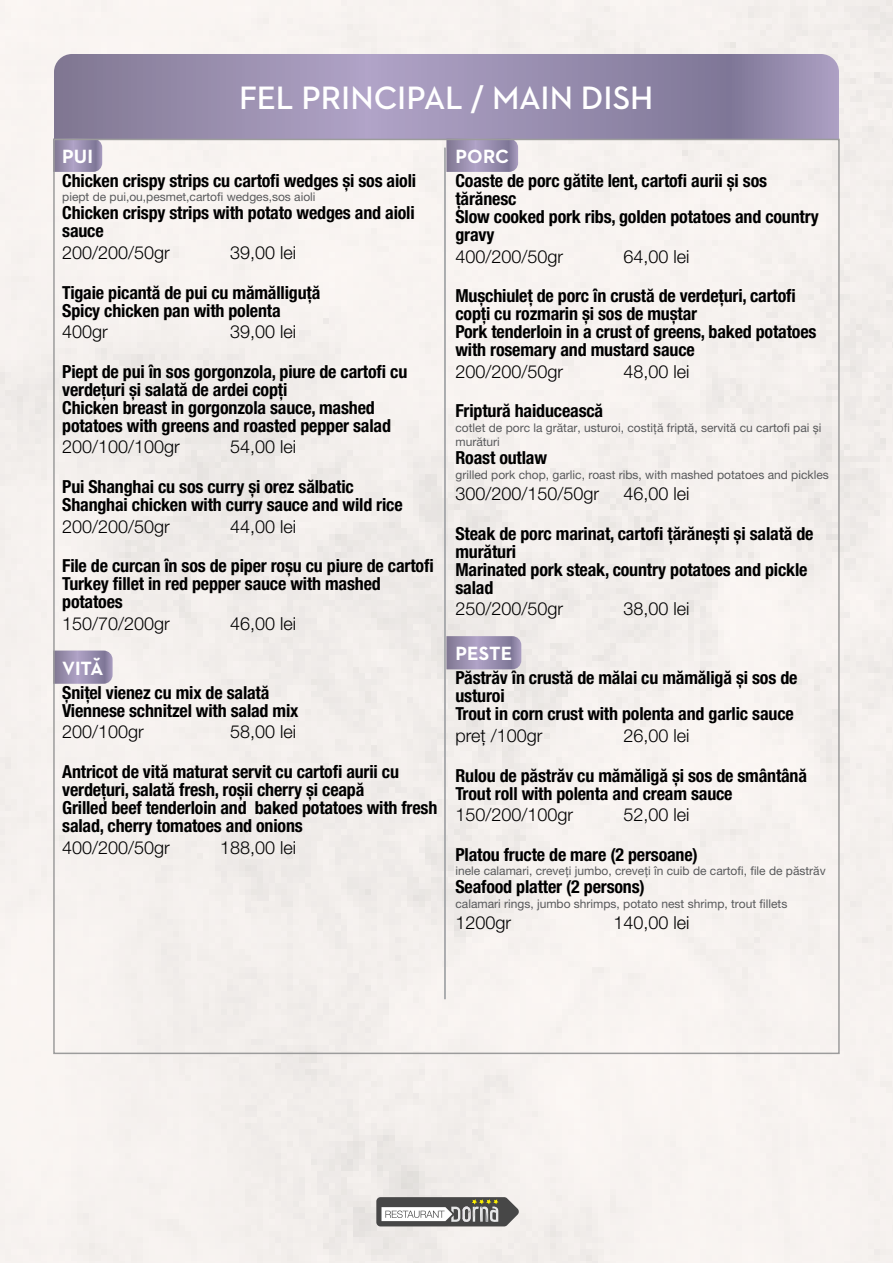
<style>
.page{position:relative;width:893px;height:1263px;background:#f5f1ef}
.page>*{position:absolute;margin:0;border:0;box-sizing:border-box;transform-origin:0 0}
.t1{font:600 33px "Neutraface 2 Text";letter-spacing:-.005em;color:#fff}
.t2{font:700 19.5px "Neutraface 2 Text";color:#fff}
.t3{font:700 condensed 18px/18px "Helvetica Neue LT Pro";letter-spacing:-.01em;color:#000}
.t4{font:300 18px "Helvetica Neue LT Pro";color:#000}
.t5{font:12px/14.4px "Helvetica Neue LT Pro";color:#58595b}
</style>
<div class="page">
<svg style="left:376px;top:1197px;width:143px;height:29px;background:#838380"></svg>
<svg style="left:54px;top:54px;width:785px;height:85px;background:#978dad"></svg>
<svg style="left:56px;top:142px;width:46px;height:30px"></svg>
<svg style="left:56px;top:650px;width:57px;height:34px;background:#9c92b1"></svg>
<svg style="left:446px;top:142px;width:72px;height:30px;background:#988eae"></svg>
<svg style="left:446px;top:636px;width:75px;height:33px;background:#988eae"></svg>
<hr style="left:444px;top:148px;width:2px;height:851px;background:#a7a9ac">
<h1 class="t1" style="left:239px;top:77px;width:416px">FEL PRINCIPAL / MAIN DISH</h1>
<p class="t2" style="left:62px;top:144px;width:33px">PUI</p>
<p class="t3" style="left:62px;top:171px;width:355px">Chicken crispy strips cu cartofi wedges și sos aioli</p>
<p class="t5" style="left:62px;top:190px;width:255px">piept de pui,ou,pesmet,cartofi wedges,sos aioli</p>
<p class="t3" style="left:62px;top:204px;width:354px">Chicken crispy strips with potato wedges and aioli sauce</p>
<p class="t4" style="left:62px;top:241px;width:109px">200/200/50gr</p>
<p class="t4" style="left:230px;top:241px;width:68px">39,00 lei</p>
<p class="t3" style="left:62px;top:283px;width:260px">Tigaie picantă de pui cu mămălliguță<br>Spicy chicken pan with polenta</p>
<p class="t4" style="left:62px;top:321px;width:47px">400gr</p>
<p class="t4" style="left:230px;top:321px;width:68px">39,00 lei</p>
<p class="t3" style="left:62px;top:362px;width:347px">Piept de pui în sos gorgonzola, piure de cartofi cu verdețuri și salată de ardei copți<br>Chicken breast in gorgonzola sauce, mashed potatoes with greens and roasted pepper salad</p>
<p class="t4" style="left:62px;top:436px;width:119px">200/100/100gr</p>
<p class="t4" style="left:230px;top:436px;width:68px">54,00 lei</p>
<p class="t3" style="left:62px;top:477px;width:342px">Pui Shanghai cu sos curry și orez sălbatic<br>Shanghai chicken with curry sauce and wild rice</p>
<p class="t4" style="left:62px;top:515px;width:109px">200/200/50gr</p>
<p class="t4" style="left:230px;top:515px;width:68px">44,00 lei</p>
<p class="t3" style="left:62px;top:556px;width:373px">File de curcan în sos de piper roșu cu piure de cartofi<br>Turkey fillet in red pepper sauce with mashed potatoes</p>
<p class="t4" style="left:62px;top:612px;width:109px">150/70/200gr</p>
<p class="t4" style="left:230px;top:612px;width:68px">46,00 lei</p>
<p class="t2" style="left:62px;top:656px;width:43px">VITĂ</p>
<p class="t3" style="left:62px;top:683px;width:238px">Șnițel vienez cu mix de salată<br>Viennese schnitzel with salad mix</p>
<p class="t4" style="left:62px;top:721px;width:83px">200/100gr</p>
<p class="t4" style="left:230px;top:721px;width:68px">58,00 lei</p>
<p class="t3" style="left:62px;top:762px;width:377px">Antricot de vită maturat servit cu cartofi aurii cu verdețuri, salată fresh, roșii cherry și ceapă<br>Grilled beef tenderloin and baked potatoes with fresh salad, cherry tomatoes and onions</p>
<p class="t4" style="left:62px;top:836px;width:109px">400/200/50gr</p>
<p class="t4" style="left:220px;top:836px;width:78px">188,00 lei</p>
<p class="t2" style="left:455px;top:144px;width:55px">PORC</p>
<p class="t3" style="left:455px;top:171px;width:365px">Coaste de porc gătite lent, cartofi aurii și sos țărănesc<br>Slow cooked pork ribs, golden potatoes and country gravy</p>
<p class="t4" style="left:455px;top:245px;width:109px">400/200/50gr</p>
<p class="t4" style="left:623px;top:245px;width:68px">64,00 lei</p>
<p class="t3" style="left:455px;top:286px;width:363px">Mușchiuleț de porc în crustă de verdețuri, cartofi copți cu rozmarin și sos de muștar<br>Pork tenderloin in a crust of greens, baked potatoes with rosemary and mustard sauce</p>
<p class="t4" style="left:455px;top:360px;width:109px">200/200/50gr</p>
<p class="t4" style="left:623px;top:360px;width:68px">48,00 lei</p>
<p class="t3" style="left:455px;top:402px;width:149px">Friptură haiducească</p>
<p class="t5" style="left:455px;top:420px;width:368px">cotlet de porc la grătar, usturoi, costiță friptă, servită cu cartofi pai și murături</p>
<p class="t3" style="left:455px;top:448px;width:93px">Roast outlaw</p>
<p class="t5" style="left:455px;top:467px;width:375px">grilled pork chop, garlic, roast ribs, with mashed potatoes and pickles</p>
<p class="t4" style="left:455px;top:483px;width:145px">300/200/150/50gr</p>
<p class="t4" style="left:623px;top:483px;width:68px">46,00 lei</p>
<p class="t3" style="left:455px;top:524px;width:360px">Steak de porc marinat, cartofi țărănești și salată de murături<br>Marinated pork steak, country potatoes and pickle salad</p>
<p class="t4" style="left:455px;top:598px;width:109px">250/200/50gr</p>
<p class="t4" style="left:623px;top:598px;width:68px">38,00 lei</p>
<p class="t2" style="left:455px;top:641px;width:58px">PESTE</p>
<p class="t3" style="left:455px;top:669px;width:344px">Păstrăv în crustă de mălai cu mămăligă și sos de usturoi<br>Trout in corn crust with polenta and garlic sauce</p>
<p class="t4" style="left:455px;top:724px;width:89px">preț /100gr</p>
<p class="t4" style="left:623px;top:724px;width:68px">26,00 lei</p>
<p class="t3" style="left:455px;top:766px;width:353px">Rulou de păstrăv cu mămăligă și sos de smântână<br>Trout roll with polenta and cream sauce</p>
<p class="t4" style="left:455px;top:804px;width:119px">150/200/100gr</p>
<p class="t4" style="left:623px;top:804px;width:68px">52,00 lei</p>
<p class="t3" style="left:455px;top:845px;width:244px">Platou fructe de mare (2 persoane)</p>
<p class="t5" style="left:455px;top:863px;width:372px">inele calamari, creveți jumbo, creveți în cuib de cartofi, file de păstrăv</p>
<p class="t3" style="left:455px;top:877px;width:191px">Seafood platter (2 persons)</p>
<p class="t5" style="left:455px;top:896px;width:333px">calamari rings, jumbo shrimps, potato nest shrimp, trout fillets</p>
<p class="t4" style="left:455px;top:912px;width:57px">1200gr</p>
<p class="t4" style="left:613px;top:912px;width:78px">140,00 lei</p>
</div>
